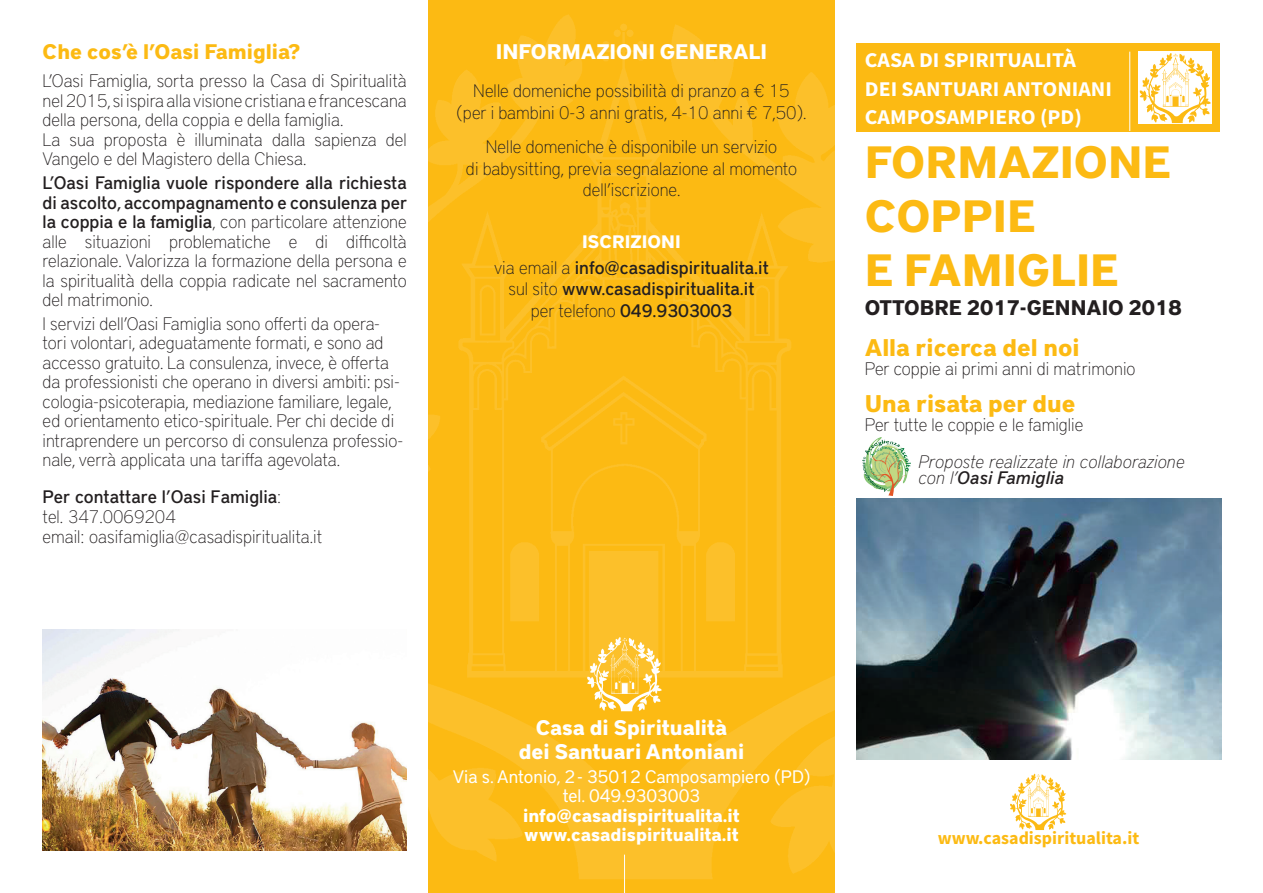
<style>
.page{position:relative;width:1263px;height:893px;background:#fff}
.page>*{position:absolute;margin:0;border:0;box-sizing:border-box;transform-origin:0 0}
.t1{font:700 45px/54px "District Pro";color:#fcba13}
.t2{font:700 24px "District Pro";color:#fcba13}
.t3{font:700 21px/23.7px "District Pro";color:#fff;text-align:center}
.t4{font:700 21px/28.2px "Source Sans Pro";color:#fff;scale:1.04 1}
.t5{font:700 21px "District Pro";color:#231f20}
.t6{font:700 21px "District Pro";color:#fcba13}
.t7{font:100 18px/19.5px "District Pro";color:#231f20}
.t8{font:500 18px/25.8px "District Pro";color:#231f20;text-align:center}
.t9{font:18px/19.5px "District Pro";color:#fff;text-align:center}
.t10{font:italic 100 18px/16.5px "District Pro";color:#231f20}
.t11{font:700 18px/19.5px "District Pro";color:#fff}
.t12{font:700 18px "Source Sans Pro";color:#fcba13}
.s1{font-weight:500}
.s2{font-weight:700;color:#fff}
.s3{font-weight:100}
</style>
<div class="page">
<div style="left:856px;top:43px;width:364px;height:89px;background:#fcba13"></div>
<hr style="left:1129px;top:52px;width:1px;height:79px;background:#fff">
<img style="left:1010px;top:773px;width:57px;height:57px">
<img style="left:1138px;top:52px;width:74px;height:72px">
<img style="left:856px;top:499px;width:365px;height:261px">
<img style="left:43px;top:629px;width:364px;height:221px">
<img style="left:428px;top:0;width:407px;height:893px">
<img style="left:863px;top:437px;width:47px;height:58px">
<p class="t6" style="left:43px;top:37px;width:259px">Che cos’è l’Oasi Famiglia?</p>
<p class="t7" style="left:43px;top:70px;width:366px">L’Oasi Famiglia, sorta presso la Casa di Spiritualità nel 2015, si ispira alla visione cristiana e francescana della persona, della coppia e della famiglia.<br>La sua proposta è illuminata dalla sapienza del Vangelo e del Magistero della Chiesa.</p>
<p class="t7" style="left:43px;top:172px;width:366px;text-align:justify"><span class="s1">L’Oasi Famiglia vuole rispondere alla richiesta di ascolto, accompagnamento e consulenza per la coppia e la famiglia</span>, con particolare attenzione alle situazioni problematiche e di difficoltà relazionale. Valorizza la formazione della persona e la spiritualità della coppia radicate nel sacramento del matrimonio.</p>
<p class="t7" style="left:43px;top:313px;width:362px">I servizi dell’Oasi Famiglia sono offerti da opera&shy;tori volontari, adeguatamente formati, e sono ad accesso gratuito. La consulenza, invece, è offerta da professionisti che operano in diversi ambiti: psi&shy;cologia-psicoterapia, mediazione familiare, legale, ed orientamento etico-spirituale. Per chi decide di intraprendere un percorso di consulenza professio&shy;nale, verrà applicata una tariffa agevolata.</p>
<p class="t7" style="left:43px;top:486px;width:281px"><span class="s1">Per contattare l’Oasi Famiglia</span>:<br>tel. 347.0069204<br>email: oasifamiglia@casadispiritualita.it</p>
<p class="t3" style="left:496px;top:39px;width:273px">INFORMAZIONI GENERALI</p>
<p class="t7" style="left:457px;top:79px;width:351px;line-height:21.6px;text-align:center">Nelle domeniche possibilità di pranzo a € 15 (per i bambini 0-3 anni gratis, 4-10 anni € 7,50).</p>
<p class="t7" style="left:466px;top:135px;width:333px;line-height:21.6px;text-align:center">Nelle domeniche è disponibile un servizio<br>di babysitting, previa segnalazione al momento dell’iscrizione.</p>
<p class="t8" style="left:494px;top:228px;width:276px"><span class="s2">ISCRIZIONI<br></span><span class="s3">via email a</span> info@casadispiritualita.it</p>
<p class="t8" style="left:508px;top:277px;width:247px;line-height:21.6px"><span class="s3">sul sito</span> www.casadispiritualita.it <span class="s3">per telefono</span> 049.9303003</p>
<p class="t4" style="left:865px;top:46px;width:239px">CASA DI SPIRITUALITÀ<br>DEI SANTUARI ANTONIANI<br>CAMPOSAMPIERO (PD)</p>
<h1 class="t1" style="left:865px;top:132px;width:308px">FORMAZIONE<br>COPPIE<br>E FAMIGLIE</h1>
<p class="t5" style="left:865px;top:292px;width:319px">OTTOBRE 2017-GENNAIO 2018</p>
<h2 class="t2" style="left:865px;top:330px;width:216px">Alla ricerca del noi</h2>
<p class="t7" style="left:865px;top:358px;width:272px">Per coppie ai primi anni di matrimonio</p>
<h2 class="t2" style="left:865px;top:386px;width:212px">Una risata per due</h2>
<p class="t7" style="left:865px;top:414px;width:220px">Per tutte le coppie e le famiglie</p>
<p class="t10" style="left:919px;top:452px;width:268px">Proposte realizzate in collaborazione con l’<span class="s1">Oasi Famiglia</span></p>
<p class="t3" style="left:519px;top:715px;width:227px">Casa di Spiritualità dei Santuari Antoniani</p>
<p class="t9" style="left:453px;top:766px;width:359px">Via s. Antonio, 2 - 35012 Camposampiero (PD) tel. 049.9303003</p>
<p class="t11" style="left:523px;top:804px;width:218px">info@casadispiritualita.it www.casadispiritualita.it</p>
<p class="t12" style="left:938px;top:826px;width:203px">www.casadispiritualita.it</p>
</div>
